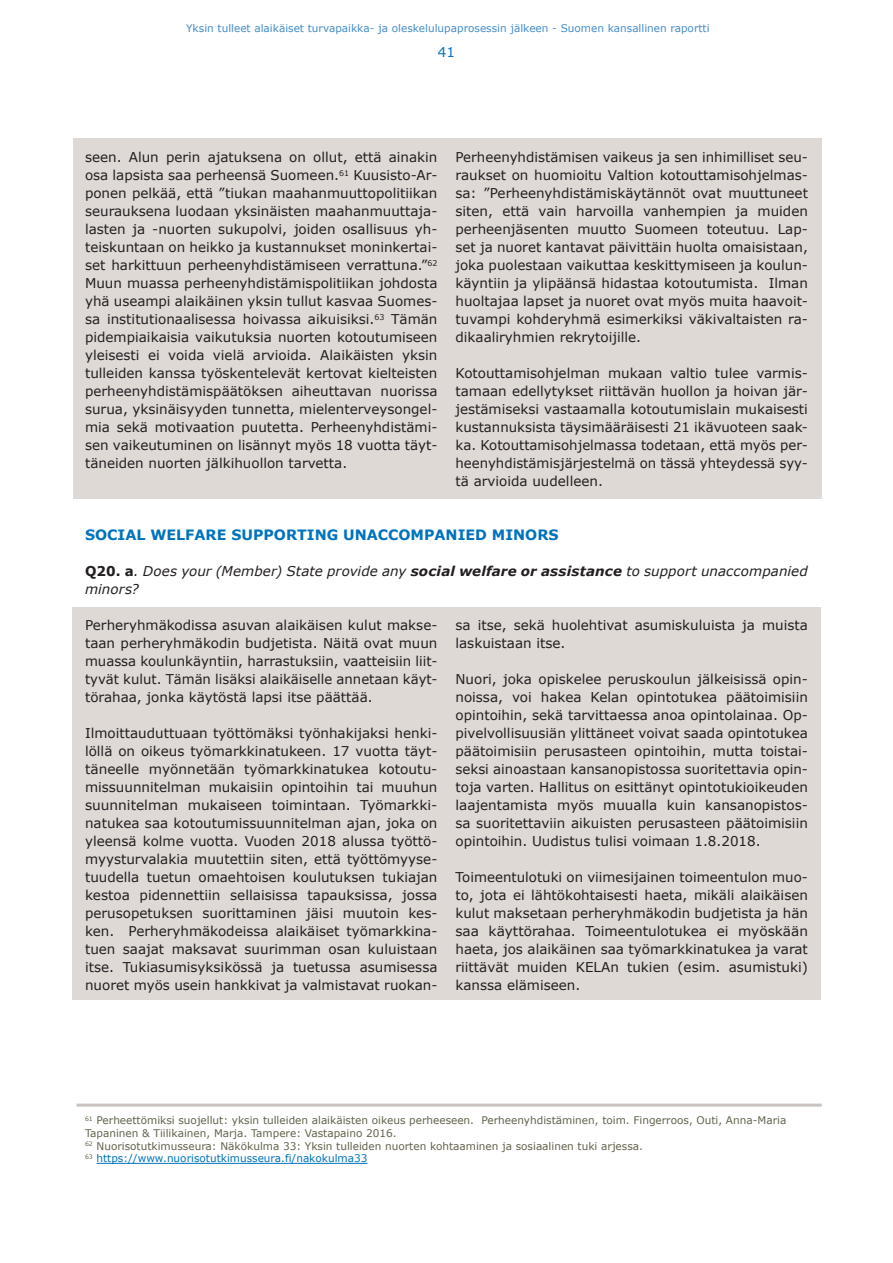
<style>
.page{position:relative;width:893px;height:1263px;background:#fff}
.page>*{position:absolute;margin:0;border:0;box-sizing:border-box;transform-origin:0 0}
.t1{font:700 14.25px "Verdana";color:#0073bc}
.t2{font:13.5px/18px "Verdana";color:#231f20;text-align:justify}
.t3{font:italic 13.5px/18px "Verdana";letter-spacing:.005em;color:#231f20}
.t4{font:13.5px "Verdana";color:#0073bc}
.t5{font:10.5px/12.8px "Verdana";color:#63624c}
.t6{font:10.5px "Verdana";color:#448dcb}
.s1{font-weight:700;font-style:normal}
.s2{font-weight:700}
.s3{color:#0073bc}
</style>
<div class="page">
<hr style="left:77px;top:1103px;width:745px;height:3px;background:#cbc3c0">
<div style="left:72px;top:607px;width:749px;height:393px;background:#dfd9d6"></div>
<div style="left:73px;top:138px;width:749px;height:360px;background:#dfd9d6"></div>
<hr style="left:97px;top:1163px;width:270px;height:1px;background:#0073bc">
<p class="t6" style="left:186px;top:21px;width:525px">Yksin tulleet alaikäiset turvapaikka- ja oleskelulupaprosessin jälkeen - Suomen kansallinen raportti</p>
<p class="t4" style="left:438px;top:43px;width:19px">41</p>
<p class="t2" style="left:85px;top:148px;width:354px">seen. Alun perin ajatuksena on ollut, että ainakin osa lapsista saa perheensä Suomeen.<sup>61</sup> Kuusisto-Ar&shy;ponen pelkää, että ”tiukan maahanmuuttopolitiikan seurauksena luodaan yksinäisten maahanmuuttaja&shy;lasten ja -nuorten sukupolvi, joiden osallisuus yh&shy;teiskuntaan on heikko ja kustannukset moninkertai&shy;set harkittuun perheenyhdistämiseen verrattuna.”<sup>62<br></sup>Muun muassa perheenyhdistämispolitiikan johdosta yhä useampi alaikäinen yksin tullut kasvaa Suomes&shy;sa institutionaalisessa hoivassa aikuisiksi.<sup>63</sup> Tämän pidempiaikaisia vaikutuksia nuorten kotoutumiseen yleisesti ei voida vielä arvioida. Alaikäisten yksin tulleiden kanssa työskentelevät kertovat kielteisten perheenyhdistämispäätöksen aiheuttavan nuorissa surua, yksinäisyyden tunnetta, mielenterveysongel&shy;mia sekä motivaation puutetta. Perheenyhdistämi&shy;sen vaikeutuminen on lisännyt myös 18 vuotta täyt&shy;täneiden nuorten jälkihuollon tarvetta.</p>
<p class="t2" style="left:455px;top:148px;width:354px">Perheenyhdistämisen vaikeus ja sen inhimilliset seu&shy;raukset on huomioitu Valtion kotouttamisohjelmas&shy;sa: ”Perheenyhdistämiskäytännöt ovat muuttuneet siten, että vain harvoilla vanhempien ja muiden perheenjäsenten muutto Suomeen toteutuu. Lap&shy;set ja nuoret kantavat päivittäin huolta omaisistaan, joka puolestaan vaikuttaa keskittymiseen ja koulun&shy;käyntiin ja ylipäänsä hidastaa kotoutumista. Ilman huoltajaa lapset ja nuoret ovat myös muita haavoit&shy;tuvampi kohderyhmä esimerkiksi väkivaltaisten ra&shy;dikaaliryhmien rekrytoijille.</p>
<p class="t2" style="left:455px;top:364px;width:354px">Kotouttamisohjelman mukaan valtio tulee varmis&shy;tamaan edellytykset riittävän huollon ja hoivan jär&shy;jestämiseksi vastaamalla kotoutumislain mukaisesti kustannuksista täysimääräisesti 21 ikävuoteen saak&shy;ka. Kotouttamisohjelmassa todetaan, että myös per&shy;heenyhdistämisjärjestelmä on tässä yhteydessä syy&shy;tä arvioida uudelleen.</p>
<p class="t1" style="left:85px;top:525px;width:475px">SOCIAL WELFARE SUPPORTING UNACCOMPANIED MINORS</p>
<p class="t3" style="left:85px;top:562px;width:724px"><span class="s1">Q20. a</span>. Does your (Member) State provide any <span class="s2">social welfare or assistance</span> to support unaccompanied minors?</p>
<p class="t2" style="left:85px;top:616px;width:354px">Perheryhmäkodissa asuvan alaikäisen kulut makse&shy;taan perheryhmäkodin budjetista. Näitä ovat muun muassa koulunkäyntiin, harrastuksiin, vaatteisiin liit&shy;tyvät kulut. Tämän lisäksi alaikäiselle annetaan käyt&shy;törahaa, jonka käytöstä lapsi itse päättää.</p>
<p class="t2" style="left:85px;top:724px;width:354px">Ilmoittauduttuaan työttömäksi työnhakijaksi henki&shy;löllä on oikeus työmarkkinatukeen. 17 vuotta täyt&shy;täneelle myönnetään työmarkkinatukea kotoutu&shy;missuunnitelman mukaisiin opintoihin tai muuhun suunnitelman mukaiseen toimintaan. Työmarkki&shy;natukea saa kotoutumissuunnitelman ajan, joka on yleensä kolme vuotta. Vuoden 2018 alussa työttö&shy;myysturvalakia muutettiin siten, että työttömyyse&shy;tuudella tuetun omaehtoisen koulutuksen tukiajan kestoa pidennettiin sellaisissa tapauksissa, jossa perusopetuksen suorittaminen jäisi muutoin kes&shy;ken. Perheryhmäkodeissa alaikäiset työmarkkina&shy;tuen saajat maksavat suurimman osan kuluistaan itse. Tukiasumisyksikössä ja tuetussa asumisessa nuoret myös usein hankkivat ja valmistavat ruokan-</p>
<p class="t2" style="left:455px;top:616px;width:354px">sa itse, sekä huolehtivat asumiskuluista ja muista laskuistaan itse.</p>
<p class="t2" style="left:455px;top:670px;width:354px">Nuori, joka opiskelee peruskoulun jälkeisissä opin&shy;noissa, voi hakea Kelan opintotukea päätoimisiin opintoihin, sekä tarvittaessa anoa opintolainaa. Op&shy;pivelvollisuusiän ylittäneet voivat saada opintotukea päätoimisiin perusasteen opintoihin, mutta toistai&shy;seksi ainoastaan kansanopistossa suoritettavia opin&shy;toja varten. Hallitus on esittänyt opintotukioikeuden laajentamista myös muualla kuin kansanopistos&shy;sa suoritettaviin aikuisten perusasteen päätoimisiin opintoihin. Uudistus tulisi voimaan 1.8.2018.</p>
<p class="t2" style="left:455px;top:868px;width:354px">Toimeentulotuki on viimesijainen toimeentulon muo&shy;to, jota ei lähtökohtaisesti haeta, mikäli alaikäisen kulut maksetaan perheryhmäkodin budjetista ja hän saa käyttörahaa. Toimeentulotukea ei myöskään haeta, jos alaikäinen saa työmarkkinatukea ja varat riittävät muiden KELAn tukien (esim. asumistuki) kanssa elämiseen.</p>
<p class="t5" style="left:85px;top:1114px;width:703px"><sup>61</sup> Perheettömiksi suojellut: yksin tulleiden alaikäisten oikeus perheeseen. Perheenyhdistäminen, toim. Fingerroos, Outi, Anna-Maria Tapaninen &amp; Tiilikainen, Marja. Tampere: Vastapaino 2016.<br><sup>62</sup> Nuorisotutkimusseura: Näkökulma 33: Yksin tulleiden nuorten kohtaaminen ja sosiaalinen tuki arjessa.<br><sup>63</sup> <span class="s3">https://www.nuorisotutkimusseura.fi/nakokulma33</span></p>
</div>
